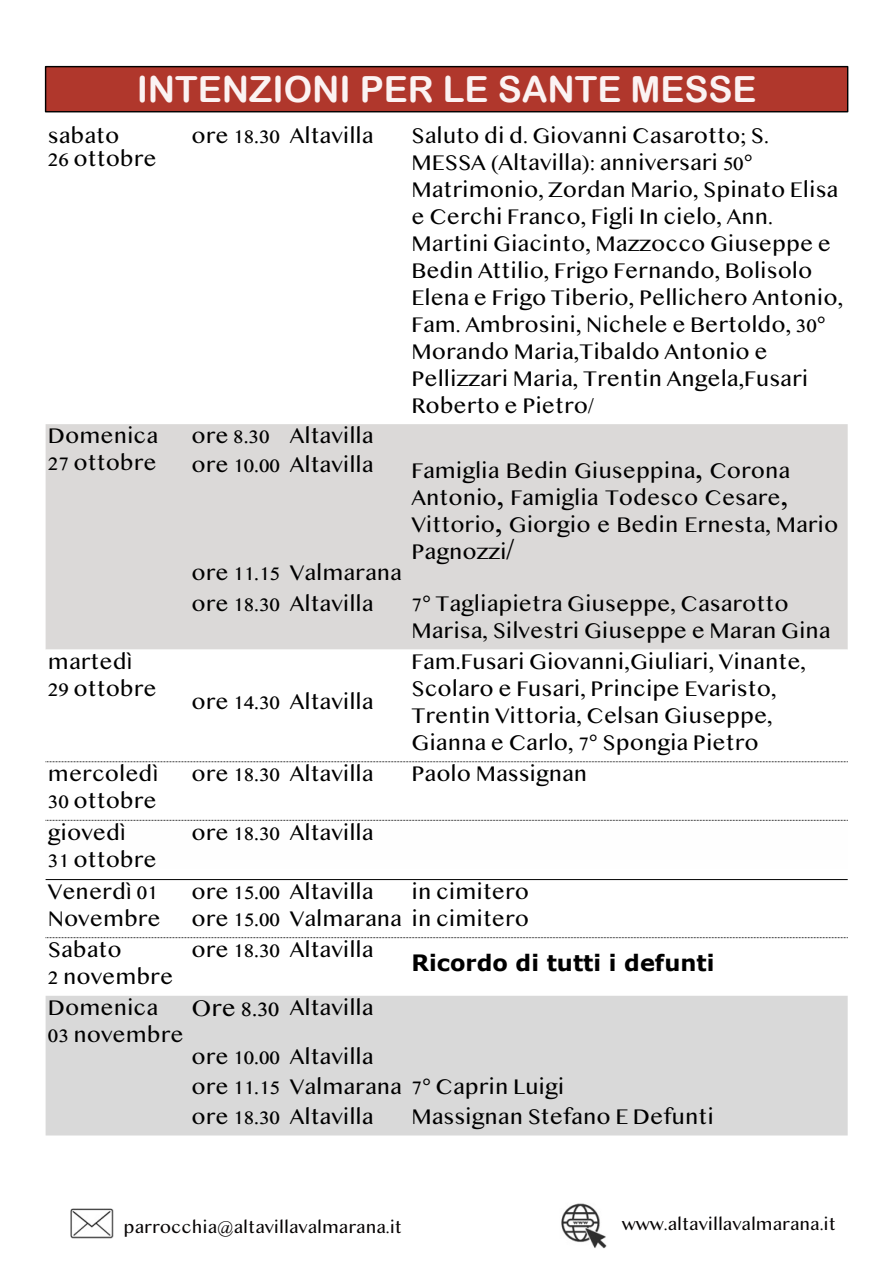
<style>
.page{position:relative;width:893px;height:1263px;background:#fff}
.page>*{position:absolute;margin:0;border:0;box-sizing:border-box;transform-origin:0 0}
.t1{font:36px "Arial Rounded MT Bold";color:#fbf3f3}
.t2{font:22.5px/27px "Telugu MN";color:#000}
.t3{font:700 22.5px "Verdana";color:#000}
.t4{font:18px "Telugu MN";color:#070404}
.s1{font-family:"Helvetica"}
.s2{color:#010101}
.s3{font-size:30.45px}
.s4{font-size:24px}
</style>
<div class="page">
<div style="left:45px;top:66px;width:803px;height:46px;background:#b0372c;border:1px solid #000"></div>
<div style="left:46px;top:424px;width:801px;height:226px;background:#dbd9d8"></div>
<div style="left:46px;top:996px;width:801px;height:140px;background:#d9d9d9"></div>
<svg style="left:45px;top:761px;width:803px;height:177px"></svg>
<svg style="left:45px;top:879px;width:803px;height:1px"></svg>
<img style="left:70px;top:1208px;width:44px;height:31px">
<img style="left:561px;top:1203px;width:46px;height:46px">
<h1 class="t1" style="left:137px;top:68px;width:621px">INTENZIONI PER LE SANTE MESSE</h1>
<p class="t2" style="left:48px;top:124px;width:110px;line-height:23.4px">sabato<br>26 ottobre</p>
<p class="t2" style="left:191px;top:122px;width:184px">ore 18.30 Altavilla</p>
<p class="t2" style="left:411px;top:122px;width:433px">Saluto di d. Giovanni Casarotto; S.<br>MESSA (Altavilla): anniversari 50<span class="s1">° </span>Matrimonio, Zordan Mario, Spinato Elisa e Cerchi Franco, Figli In cielo, Ann.<br>Martini Giacinto, Mazzocco Giuseppe e Bedin Attilio, Frigo Fernando, Bolisolo Elena e Frigo Tiberio, Pellichero Antonio, Fam. Ambrosini, Nichele e Bertoldo, 30<span class="s1">° </span>Morando Maria,Tibaldo Antonio e Pellizzari Maria, Trentin Angela,Fusari Roberto e Pietro/</p>
<p class="t2" style="left:48px;top:423px;width:112px">Domenica<br>27 <span class="s2">ottobre</span></p>
<p class="t2" style="left:191px;top:423px;width:184px;line-height:28.2px">ore 8.30 Altavilla ore 10.00 Altavilla</p>
<p class="t2" style="left:411px;top:457px;width:428px">Famiglia Bedin Giuseppina<span class="s3">,</span> Corona<br>Antonio<span class="s3">,</span> Famiglia Todesco Cesare<span class="s3">,<br></span>Vittorio<span class="s3">,</span> Giorgio e Bedin Ernesta, Mario<br>Pagnozzi<span class="s3">/</span></p>
<p class="t2" style="left:191px;top:558px;width:212px;line-height:30.3px">ore 11.15 Valmarana ore 18.30 Altavilla</p>
<p class="t2" style="left:411px;top:590px;width:421px">7<span class="s1">°</span> Tagliapietra Giuseppe, Casarotto<br>Marisa, Silvestri Giuseppe e Maran Gina</p>
<p class="t2" style="left:48px;top:649px;width:110px">marted<span class="s1">ì<br></span>29 ottobre</p>
<p class="t2" style="left:191px;top:689px;width:184px">ore 14.30 Altavilla</p>
<p class="t2" style="left:411px;top:649px;width:396px">Fam.Fusari Giovanni,Giuliari, Vinante, Scolaro e Fusari, Principe Evaristo, Trentin Vittoria, Celsan Giuseppe, Gianna e Carlo, 7<span class="s1">°</span> Spongia Pietro</p>
<p class="t2" style="left:48px;top:761px;width:112px">mercoled<span class="s1">ì<br></span>30 ottobre</p>
<p class="t2" style="left:191px;top:761px;width:184px">ore 18.30 Altavilla</p>
<p class="t2" style="left:411px;top:761px;width:177px">Paolo Massignan</p>
<p class="t2" style="left:48px;top:819px;width:110px">gioved<span class="s1">ì<br></span>31 ottobre</p>
<p class="t2" style="left:191px;top:819px;width:184px">ore 18.30 Altavilla</p>
<p class="t2" style="left:48px;top:879px;width:114px">Venerd<span class="s1">ì</span> 01<br>Novembre</p>
<p class="t2" style="left:191px;top:879px;width:339px">ore 15.00 Altavilla<br>ore 15.00 Valmarana in cimitero</p>
<p class="t2" style="left:411px;top:879px;width:119px">in cimitero</p>
<p class="t2" style="left:48px;top:937px;width:127px">Sabato<br>2 novembre</p>
<p class="t2" style="left:191px;top:937px;width:184px">ore 18.30 Altavilla</p>
<p class="t3" style="left:411px;top:948px;width:304px">Ricordo di tutti i defunti</p>
<p class="t2" style="left:48px;top:995px;width:137px">Domenica<br>03 novembre</p>
<p class="t2" style="left:191px;top:984px;width:184px;line-height:48.6px"><span class="s4">Ore 8.30</span> Altavilla ore 10.00 Altavilla</p>
<p class="t2" style="left:191px;top:1072px;width:374px;line-height:30.3px">ore 11.15 Valmarana 7<span class="s1">°</span> Caprin Luigi ore 18.30 Altavilla</p>
<p class="t2" style="left:411px;top:1104px;width:304px">Massignan Stefano E Defunti</p>
<p class="t4" style="left:124px;top:1217px;width:280px">parrocchia@altavillavalmarana.it</p>
<p class="t4" style="left:621px;top:1214px;width:216px">www.altavillavalmarana.it</p>
</div>
